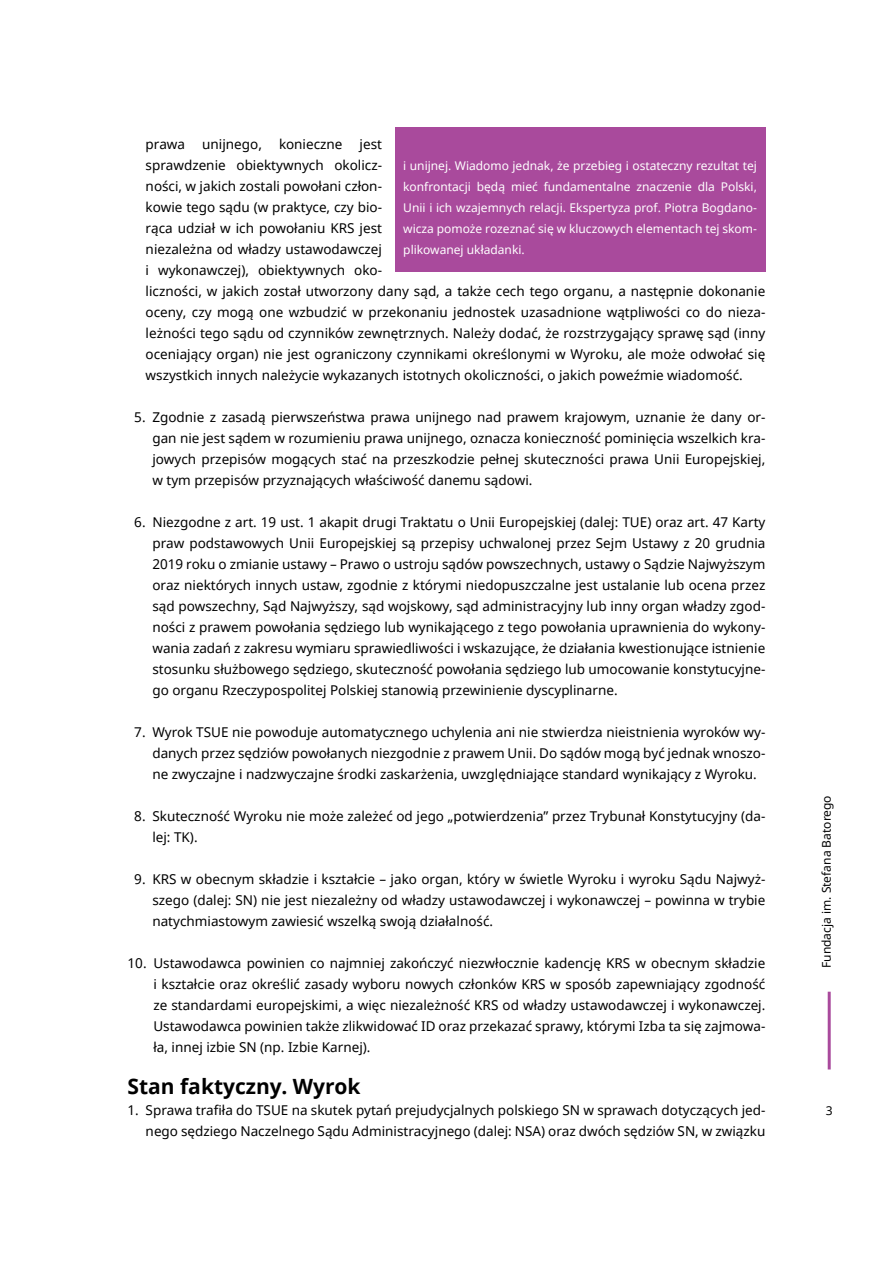
<style>
.page{position:relative;width:893px;height:1263px;background:#fff}
.page>*{position:absolute;margin:0;border:0;box-sizing:border-box;transform-origin:0 0}
.t1{font:700 21px "Noto Sans";color:#000}
.t2{font:13.5px/21px "Noto Sans";color:#000;text-align:justify}
.t3{font:12px/21px "Noto Sans";color:#fff;text-align:justify}
.t4{font:12px "Noto Sans";color:#000}
</style>
<div class="page">
<hr style="left:828px;top:992px;width:3px;height:77px;background:#a94a9c">
<div style="left:395px;top:128px;width:370px;height:144px;background:#a94a9c"></div>
<p class="t2" style="left:146px;top:133px;width:41px">prawa</p>
<p class="t2" style="left:202px;top:133px;width:61px">unijnego,</p>
<p class="t2" style="left:279px;top:133px;width:65px">konieczne</p>
<p class="t2" style="left:146px;top:133px;width:621px;text-align:left;text-indent:214px">jest<br>sprawdzenie obiektywnych okolicz-<br>ności, w jakich zostali powołani człon-<br>kowie tego sądu (w praktyce, czy bio-<br>rąca udział w ich powołaniu KRS jest<br>niezależna od władzy ustawodawczej<br>i wykonawczej), obiektywnych oko-<br>liczności, w jakich został utworzony dany sąd, a także cech tego organu, a następnie dokonanie oceny, czy mogą one wzbudzić w przekonaniu jednostek uzasadnione wątpliwości co do nieza&shy;leżności tego sądu od czynników zewnętrznych. Należy dodać, że rozstrzygający sprawę sąd (inny oceniający organ) nie jest ograniczony czynnikami określonymi w Wyroku, ale może odwołać się wszystkich innych należycie wykazanych istotnych okoliczności, o jakich poweźmie wiadomość.</p>
<p class="t2" style="left:152px;top:406px;width:614px;text-indent:-18px">5. Zgodnie z zasadą pierwszeństwa prawa unijnego nad prawem krajowym, uznanie że dany or&shy;gan nie jest sądem w rozumieniu prawa unijnego, oznacza konieczność pominięcia wszelkich kra&shy;jowych przepisów mogących stać na przeszkodzie pełnej skuteczności prawa Unii Europejskiej, w tym przepisów przyznających właściwość danemu sądowi.</p>
<p class="t2" style="left:152px;top:511px;width:614px;text-indent:-18px">6. Niezgodne z art. 19 ust. 1 akapit drugi Traktatu o Unii Europejskiej (dalej: TUE) oraz art. 47 Karty praw podstawowych Unii Europejskiej są przepisy uchwalonej przez Sejm Ustawy z 20 grudnia 2019 roku o zmianie ustawy – Prawo o ustroju sądów powszechnych, ustawy o Sądzie Najwyższym oraz niektórych innych ustaw, zgodnie z którymi niedopuszczalne jest ustalanie lub ocena przez sąd powszechny, Sąd Najwyższy, sąd wojskowy, sąd administracyjny lub inny organ władzy zgod&shy;ności z prawem powołania sędziego lub wynikającego z tego powołania uprawnienia do wykony&shy;wania zadań z zakresu wymiaru sprawiedliwości i wskazujące, że działania kwestionujące istnienie stosunku służbowego sędziego, skuteczność powołania sędziego lub umocowanie konstytucyjne&shy;go organu Rzeczypospolitej Polskiej stanowią przewinienie dyscyplinarne.</p>
<p class="t2" style="left:152px;top:721px;width:614px;text-indent:-18px">7. Wyrok TSUE nie powoduje automatycznego uchylenia ani nie stwierdza nieistnienia wyroków wy&shy;danych przez sędziów powołanych niezgodnie z prawem Unii. Do sądów mogą być jednak wnoszo&shy;ne zwyczajne i nadzwyczajne środki zaskarżenia, uwzględniające standard wynikający z Wyroku.</p>
<p class="t2" style="left:152px;top:805px;width:614px;text-indent:-18px">8. Skuteczność Wyroku nie może zależeć od jego „potwierdzenia” przez Trybunał Konstytucyjny (da&shy;lej: TK).</p>
<p class="t2" style="left:152px;top:868px;width:614px;text-indent:-18px">9. KRS w obecnym składzie i kształcie – jako organ, który w świetle Wyroku i wyroku Sądu Najwyż&shy;szego (dalej: SN) nie jest niezależny od władzy ustawodawczej i wykonawczej – powinna w trybie natychmiastowym zawiesić wszelką swoją działalność.</p>
<p class="t2" style="left:153px;top:952px;width:613px;text-indent:-26px">10. Ustawodawca powinien co najmniej zakończyć niezwłocznie kadencję KRS w obecnym składzie i kształcie oraz określić zasady wyboru nowych członków KRS w sposób zapewniający zgodność ze standardami europejskimi, a więc niezależność KRS od władzy ustawodawczej i wykonawczej.<br>Ustawodawca powinien także zlikwidować ID oraz przekazać sprawy, którymi Izba ta się zajmowa&shy;ła, innej izbie SN (np. Izbie Karnej).</p>
<h1 class="t1" style="left:128px;top:1071px;width:234px">Stan faktyczny. Wyrok</h1>
<p class="t2" style="left:128px;top:1099px;width:639px;text-align:right">1. Sprawa trafiła do TSUE na skutek pytań prejudycjalnych polskiego SN w sprawach dotyczących jed&shy;nego sędziego Naczelnego Sądu Administracyjnego (dalej: NSA) oraz dwóch sędziów SN, w związku</p>
<p class="t3" style="left:403px;top:154px;width:355px">i unijnej. Wiadomo jednak, że przebieg i ostateczny rezultat tej konfrontacji będą mieć fundamentalne znaczenie dla Polski, Unii i ich wzajemnych relacji. Ekspertyza prof. Piotra Bogdano&shy;wicza pomoże rozeznać się w kluczowych elementach tej skom&shy;plikowanej układanki.</p>
<p class="t4" style="left:818px;top:968px;width:174px;rotate:-90deg">Fundacja im. Stefana Batorego</p>
<p class="t4" style="left:826px;top:1102px;width:8px">3</p>
</div>
